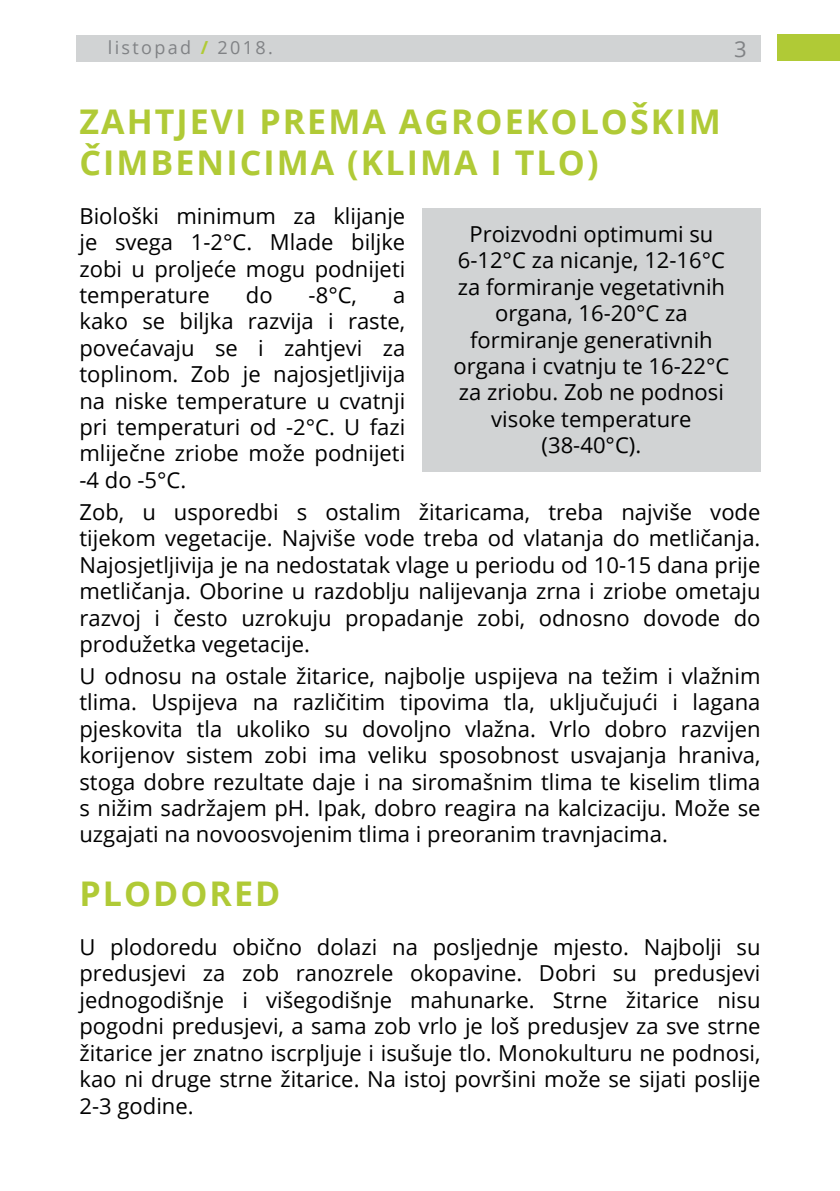
<style>
.page{position:relative;width:840px;height:1191px;background:#fff}
.page>*{position:absolute;margin:0;border:0;box-sizing:border-box;transform-origin:0 0}
.t1{font:700 34px/40.8px "Open Sans";letter-spacing:.06em;color:#b0ca36}
.t2{font:22px/26.4px "Open Sans";color:#000;text-align:justify}
.t3{font:22px "Open Sans";color:#808285}
.t4{font:18px "Open Sans";letter-spacing:.13em;color:#808285}
.s1{font-weight:700;color:#b0ca36}
</style>
<div class="page">
<div style="left:76px;top:35px;width:684px;height:26px;background:#d1d3d4"></div>
<div style="left:776px;top:34px;width:63px;height:27px;background:#b0ca36"></div>
<div style="left:422px;top:208px;width:338px;height:264px;background:#d1d3d4"></div>
<p class="t4" style="left:108px;top:35px;width:166px">listopad <span class="s1">/</span> 2018.</p>
<p class="t3" style="left:734px;top:33px;width:14px">3</p>
<h1 class="t1" style="left:79px;top:100px;width:642px">ZAHTJEVI PREMA AGROEKOLOŠKIM<br>ČIMBENICIMA (KLIMA I TLO)</h1>
<p class="t2" style="left:79px;top:202px;width:327px">Biološki minimum za klijanje je svega 1-2°C. Mlade biljke zobi u proljeće mogu podnijeti temperature</p>
<p class="t2" style="left:453px;top:220px;width:277px;text-align:center">Proizvodni optimumi su<br>6-12°C za nicanje, 12-16°C za formiranje vegetativnih organa, 16-20°C za formiranje generativnih organa i cvatnju te 16-22°C za zriobu. Zob ne podnosi visoke temperature (38-40°C).</p>
<p class="t2" style="left:246px;top:281px;width:28px">do</p>
<p class="t2" style="left:308px;top:281px;width:50px">-8°C,</p>
<p class="t2" style="left:79px;top:281px;width:327px;text-indent:313px">a kako se biljka razvija i raste, povećavaju se i zahtjevi za toplinom. Zob je najosjetljivija na niske temperature u cvatnji pri temperaturi od -2°C. U fazi mliječne zriobe može podnijeti -4 do -5°C.</p>
<p class="t2" style="left:79px;top:498px;width:682px">Zob, u usporedbi s ostalim žitaricama, treba najviše vode tijekom vegetacije. Najviše vode treba od vlatanja do metličanja.<br>Najosjetljivija je na nedostatak vlage u periodu od 10-15 dana prije metličanja. Oborine u razdoblju nalijevanja zrna i zriobe ometaju razvoj i često uzrokuju propadanje zobi, odnosno dovode do produžetka vegetacije.</p>
<p class="t2" style="left:79px;top:662px;width:682px">U odnosu na ostale žitarice, najbolje uspijeva na težim i vlažnim tlima. Uspijeva na različitim tipovima tla, uključujući i lagana pjeskovita tla ukoliko su dovoljno vlažna. Vrlo dobro razvijen korijenov sistem zobi ima veliku sposobnost usvajanja hraniva, stoga dobre rezultate daje i na siromašnim tlima te kiselim tlima s nižim sadržajem pH. Ipak, dobro reagira na kalcizaciju. Može se uzgajati na novoosvojenim tlima i preoranim travnjacima.</p>
<h1 class="t1" style="left:79px;top:872px;width:202px">PLODORED</h1>
<p class="t2" style="left:79px;top:933px;width:682px">U plodoredu obično dolazi na posljednje mjesto. Najbolji su predusjevi za zob ranozrele okopavine. Dobri su predusjevi jednogodišnje i višegodišnje mahunarke. Strne žitarice nisu pogodni predusjevi, a sama zob vrlo je loš predusjev za sve strne žitarice jer znatno iscrpljuje i isušuje tlo. Monokulturu ne podnosi, kao ni druge strne žitarice. Na istoj površini može se sijati poslije 2-3 godine.</p>
</div>
